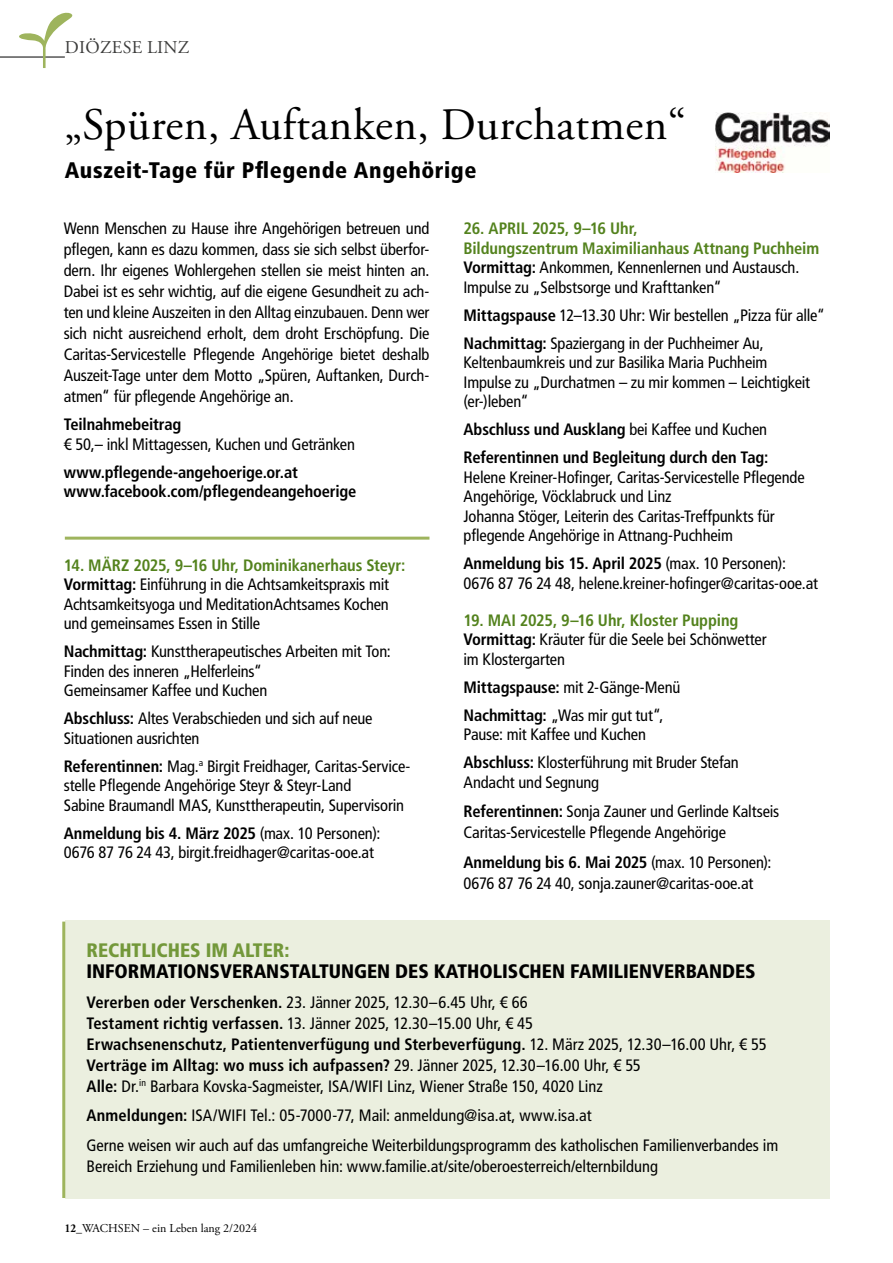
<style>
.page{position:relative;width:893px;height:1263px;background:#fff}
.page>*{position:absolute;margin:0;border:0;box-sizing:border-box;transform-origin:0 0}
.t1{font:45px "Adobe Garamond Pro";letter-spacing:.01em;color:#000}
.t2{font:900 condensed 22.5px "Frutiger LT Std";letter-spacing:.025em;color:#000}
.t3{font:900 condensed 19.5px "Frutiger LT Std";color:#000}
.t4{font:900 condensed 19.5px "Frutiger LT Std";color:#73983a}
.t5{font:18px "Adobe Garamond Pro";letter-spacing:.015em;color:#3c3c3b}
.t6{font:condensed 16.5px/19.5px "Frutiger LT Std";letter-spacing:-.01em;color:#000}
.t7{font:700 condensed 16.5px/19.5px "Frutiger LT Std";letter-spacing:-.01em;color:#000}
.t8{font:12px "Adobe Garamond Pro";color:#000}
.s1{font-weight:700;color:#53821d}
.s2{font-weight:700}
.s3{font-weight:400}
</style>
<div class="page">
<hr style="left:0;top:57px;width:65px;height:1px;background:#000">
<svg style="left:19px;top:12px;width:53px;height:56px"></svg>
<div style="left:65px;top:921px;width:764px;height:278px;background:#ebefdf"></div>
<hr style="left:62px;top:921px;width:3px;height:277px;background:#9eb45d">
<hr style="left:65px;top:537px;width:364px;height:3px;background:#9eb45d">
<img style="left:716px;top:113px;width:114px;height:60px">
<p class="t5" style="left:65px;top:37px;width:126px">DIÖZESE LINZ</p>
<h1 class="t1" style="left:65px;top:98px;width:623px">„Spüren, Auftanken, Durchatmen“</h1>
<h2 class="t2" style="left:65px;top:157px;width:413px">Auszeit-Tage für Pflegende Angehörige</h2>
<p class="t6" style="left:64px;top:218px;width:367px;line-height:21px;text-align:justify">Wenn Menschen zu Hause ihre Angehörigen betreuen und pflegen, kann es dazu kommen, dass sie sich selbst überfor&shy;dern. Ihr eigenes Wohlergehen stellen sie meist hinten an.<br>Dabei ist es sehr wichtig, auf die eigene Gesundheit zu ach&shy;ten und kleine Auszeiten in den Alltag einzubauen. Denn wer sich nicht ausreichend erholt, dem droht Erschöpfung. Die Caritas-Servicestelle Pflegende Angehörige bietet deshalb Auszeit-Tage unter dem Motto „Spüren, Auftanken, Durch&shy;atmen“ für pflegende Angehörige an.</p>
<p class="t7" style="left:64px;top:415px;width:119px">Teilnahmebeitrag</p>
<p class="t6" style="left:64px;top:435px;width:293px">€ 50,– inkl Mittagessen, Kuchen und Getränken</p>
<p class="t7" style="left:64px;top:462px;width:294px">www.pflegende-angehoerige.or.at www.facebook.com/pflegendeangehoerige</p>
<p class="t6" style="left:463px;top:219px;width:357px"><span class="s1">26. APRIL 2025, 9–16 Uhr,<br>Bildungszentrum Maximilianhaus Attnang Puchheim </span><span class="s2">Vormittag:</span> Ankommen, Kennenlernen und Austausch.<br>Impulse zu „Selbstsorge und Krafttanken“</p>
<p class="t6" style="left:463px;top:301px;width:363px;line-height:28px"><span class="s2">Mittagspause</span> 12–13.30 Uhr: Wir bestellen „Pizza für alle“<br><span class="s2">Nachmittag:</span> Spaziergang in der Puchheimer Au,</p>
<p class="t6" style="left:463px;top:353px;width:348px">Keltenbaumkreis und zur Basilika Maria Puchheim<br>Impulse zu „Durchatmen – zu mir kommen – Leichtigkeit (er-)leben“</p>
<p class="t7" style="left:463px;top:416px;width:306px;line-height:28px">Abschluss und Ausklang <span class="s3">bei Kaffee und Kuchen<br></span>Referentinnen und Begleitung durch den Tag:</p>
<p class="t6" style="left:463px;top:468px;width:343px">Helene Kreiner-Hofinger, Caritas-Servicestelle Pflegende Angehörige, Vöcklabruck und Linz<br>Johanna Stöger, Leiterin des Caritas-Treffpunkts für pflegende Angehörige in Attnang-Puchheim</p>
<p class="t6" style="left:463px;top:554px;width:356px"><span class="s2">Anmeldung bis 15. April 2025</span> (max. 10 Personen):<br>0676 87 76 24 48, helene.kreiner-hofinger@caritas-ooe.at</p>
<p class="t6" style="left:463px;top:610px;width:305px"><span class="s1">19. MAI 2025, 9–16 Uhr, Kloster Pupping<br></span><span class="s2">Vormittag:</span> Kräuter für die Seele bei Schönwetter im Klostergarten</p>
<p class="t6" style="left:463px;top:673px;width:218px;line-height:28px"><span class="s2">Mittagspause:</span> mit 2-Gänge-Menü<br><span class="s2">Nachmittag:</span> „Was mir gut tut“,</p>
<p class="t6" style="left:463px;top:720px;width:277px;line-height:28px">Pause: mit Kaffee und Kuchen<br><span class="s2">Abschluss:</span> Klosterführung mit Bruder Stefan</p>
<p class="t6" style="left:463px;top:767px;width:317px;line-height:29.5px">Andacht und Segnung<br><span class="s2">Referentinnen:</span> Sonja Zauner und Gerlinde Kaltseis</p>
<p class="t6" style="left:463px;top:818px;width:310px;line-height:29.5px">Caritas-Servicestelle Pflegende Angehörige<br><span class="s2">Anmeldung bis 6. Mai 2025</span> (max. 10 Personen):</p>
<p class="t6" style="left:463px;top:873px;width:291px">0676 87 76 24 40, sonja.zauner@caritas-ooe.at</p>
<p class="t6" style="left:64px;top:555px;width:343px"><span class="s1">14. MÄRZ 2025, 9–16 Uhr, Dominikanerhaus Steyr:<br></span><span class="s2">Vormittag:</span> Einführung in die Achtsamkeitspraxis mit Achtsamkeitsyoga und MeditationAchtsames Kochen und gemeinsames Essen in Stille</p>
<p class="t6" style="left:64px;top:642px;width:329px"><span class="s2">Nachmittag:</span> Kunsttherapeutisches Arbeiten mit Ton:<br>Finden des inneren „Helferleins“<br>Gemeinsamer Kaffee und Kuchen</p>
<p class="t6" style="left:64px;top:709px;width:310px"><span class="s2">Abschluss:</span> Altes Verabschieden und sich auf neue<br>Situationen ausrichten</p>
<p class="t6" style="left:64px;top:756px;width:348px"><span class="s2">Referentinnen:</span> Mag.<sup>a</sup> Birgit Freidhager, Caritas-Service&shy;stelle Pflegende Angehörige Steyr &amp; Steyr-Land<br>Sabine Braumandl MAS, Kunsttherapeutin, Supervisorin</p>
<p class="t6" style="left:64px;top:823px;width:318px"><span class="s2">Anmeldung bis 4. März 2025</span> (max. 10 Personen):<br>0676 87 76 24 43, birgit.freidhager@caritas-ooe.at</p>
<p class="t4" style="left:86px;top:938px;width:204px">RECHTLICHES IM ALTER:</p>
<p class="t3" style="left:86px;top:959px;width:671px">INFORMATIONSVERANSTALTUNGEN DES KATHOLISCHEN FAMILIENVERBANDES</p>
<p class="t6" style="left:86px;top:991px;width:682px;line-height:21px"><span class="s2">Vererben oder Verschenken.</span> 23. Jänner 2025, 12.30–6.45 Uhr, € 66<br><span class="s2">Testament richtig verfassen.</span> 13. Jänner 2025, 12.30–15.00 Uhr, € 45<br><span class="s2">Erwachsenenschutz, Patientenverfügung und Sterbeverfügung.</span> 12. März 2025, 12.30–16.00 Uhr, € 55<br><span class="s2">Verträge im Alltag: wo muss ich aufpassen?</span> 29. Jänner 2025, 12.30–16.00 Uhr, € 55<br><span class="s2">Alle:</span> Dr.<sup>in</sup> Barbara Kovska-Sagmeister, ISA/WIFI Linz, Wiener Straße 150, 4020 Linz</p>
<p class="t6" style="left:86px;top:1101px;width:693px;line-height:29.5px"><span class="s2">Anmeldungen:</span> ISA/WIFI Tel.: 05-7000-77, Mail: anmeldung@isa.at, www.isa.at<br>Gerne weisen wir auch auf das umfangreiche Weiterbildungsprogramm des katholischen Familienverbandes im</p>
<p class="t6" style="left:86px;top:1156px;width:573px">Bereich Erziehung und Familienleben hin: www.familie.at/site/oberoesterreich/elternbildung</p>
<p class="t8" style="left:65px;top:1221px;width:194px"><span class="s2">12</span>_WACHSEN – ein Leben lang 2/2024</p>
</div>
